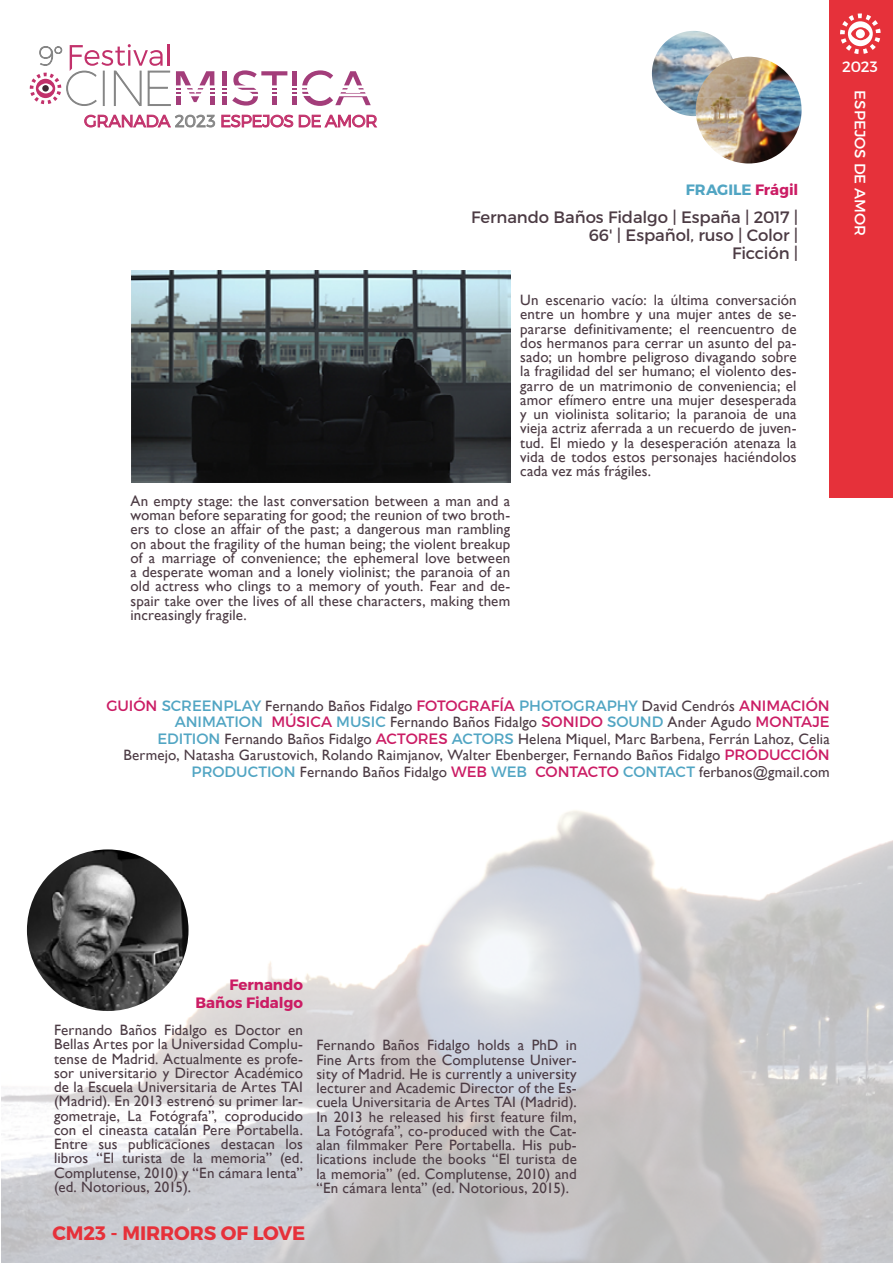
<style>
.page{position:relative;width:893px;height:1263px;background:#fff}
.page>*{position:absolute;margin:0;border:0;box-sizing:border-box;transform-origin:0 0}
.t1{font:700 19.5px "Montserrat";letter-spacing:-.01em;color:#e6313a}
.t2{font:300 16.8px "Montserrat";letter-spacing:-.02em;color:#c2316b}
.t3{font:16.5px/18px "Montserrat";letter-spacing:-.005em;color:#4c3b44;text-align:right}
.t4{font:15px/14.2px "Gill Sans";letter-spacing:.01em;color:#4c3b44;text-align:justify}
.t5{font:700 15px/18px "Montserrat";color:#cb1c64;text-align:right}
.t6{font:15px "Montserrat";color:#fff}
.t7{font:700 15px "Montserrat";letter-spacing:-.005em;color:#51a5c3}
.s1{color:#868686}
.s2{color:#cb1c64}
.s3{font-family:"Montserrat";color:#cb1c64}
.s4{font-family:"Montserrat";color:#51a5c3}
</style>
<div class="page">
<div style="left:829px;top:0;width:64px;height:497px;background:#e6313a"></div>
<img style="left:652px;top:31px;width:80px;height:85px">
<img style="left:696px;top:57px;width:106px;height:106px">
<svg style="left:840px;top:13px;width:41px;height:41px"></svg>
<div style="left:856px;top:29px;width:9px;height:9px;background:#fff;border-radius:50%"></div>
<svg style="left:222px;top:88px;width:4px;height:17px"></svg>
<hr style="left:222px;top:71px;width:4px;height:14px;background:#a33d7a">
<svg style="left:232px;top:70px;width:139px;height:36px"></svg>
<svg style="left:222px;top:115px;width:71px;height:12px"></svg>
<svg style="left:299px;top:115px;width:78px;height:12px"></svg>
<svg style="left:30px;top:44px;width:184px;height:62px"></svg>
<svg style="left:84px;top:115px;width:131px;height:12px"></svg>
<img style="left:27px;top:849px;width:162px;height:162px;border-radius:81px">
<img style="left:132px;top:270px;width:378px;height:213px">
<p class="t2" style="left:84px;top:111px;width:295px">GRANADA <span class="s1">2023</span> ESPEJOS DE AMOR</p>
<p class="t7" style="left:686px;top:181px;width:114px">FRAGILE <span class="s2">Frágil</span></p>
<p class="t3" style="left:471px;top:208px;width:329px">Fernando Baños Fidalgo | España | 2017 |<br>66' | Español, ruso | Color |<br>Ficción |</p>
<p class="t4" style="left:520px;top:293px;width:278px">Un escenario vacío: la última conversación entre un hombre y una mujer antes de se&shy;pararse definitivamente; el reencuentro de dos hermanos para cerrar un asunto del pa&shy;sado; un hombre peligroso divagando sobre la fragilidad del ser humano; el violento des&shy;garro de un matrimonio de conveniencia; el amor efímero entre una mujer desesperada y un violinista solitario; la paranoia de una vieja actriz aferrada a un recuerdo de juven&shy;tud. El miedo y la desesperación atenaza la vida de todos estos personajes haciéndolos cada vez más frágiles.</p>
<p class="t4" style="left:130px;top:493px;width:381px">An empty stage: the last conversation between a man and a woman before separating for good; the reunion of two broth&shy;ers to close an affair of the past; a dangerous man rambling on about the fragility of the human being; the violent breakup of a marriage of convenience; the ephemeral love between a desperate woman and a lonely violinist; the paranoia of an old actress who clings to a memory of youth. Fear and de&shy;spair take over the lives of all these characters, making them increasingly fragile.</p>
<p class="t6" style="left:842px;top:58px;width:37px">2023</p>
<p class="t6" style="left:869px;top:90px;width:147px;rotate:90deg">ESPEJOS DE AMOR</p>
<p class="t4" style="left:106px;top:697px;width:725px;line-height:16.5px;text-align:right"><span class="s3">GUIÓN</span> <span class="s4">SCREENPLAY</span> Fernando Baños Fidalgo <span class="s3">FOTOGRAFÍA</span> <span class="s4">PHOTOGRAPHY</span> David Cendrós <span class="s3">ANIMACIÓN </span><span class="s4">ANIMATION</span> <span class="s3">MÚSICA</span> <span class="s4">MUSIC</span> Fernando Baños Fidalgo <span class="s3">SONIDO</span> <span class="s4">SOUND</span> Ander Agudo <span class="s3">MONTAJE<br></span><span class="s4">EDITION</span> Fernando Baños Fidalgo <span class="s3">ACTORES</span> <span class="s4">ACTORS</span> Helena Miquel, Marc Barbena, Ferrán Lahoz, Celia Bermejo, Natasha Garustovich, Rolando Raimjanov, Walter Ebenberger, Fernando Baños Fidalgo <span class="s3">PRODUCCIÓN </span><span class="s4">PRODUCTION</span> Fernando Baños Fidalgo <span class="s3">WEB</span> <span class="s4">WEB</span> <span class="s3">CONTACTO</span> <span class="s4">CONTACT</span> ferbanos@gmail.com</p>
<p class="t5" style="left:195px;top:976px;width:109px">Fernando<br>Baños Fidalgo</p>
<p class="t4" style="left:54px;top:1023px;width:251px">Fernando Baños Fidalgo es Doctor en Bellas Artes por la Universidad Complu&shy;tense de Madrid. Actualmente es profe&shy;sor universitario y Director Académico de la Escuela Universitaria de Artes TAI (Madrid). En 2013 estrenó su primer lar&shy;gometraje, La Fotógrafa”, coproducido con el cineasta catalán Pere Portabella.<br>Entre sus publicaciones destacan los libros “El turista de la memoria” (ed.<br>Complutense, 2010) y “En cámara lenta” (ed. Notorious, 2015).</p>
<h1 class="t1" style="left:52px;top:1221px;width:254px">CM23 - MIRRORS OF LOVE</h1>
<p class="t4" style="left:316px;top:1038px;width:262px">Fernando Baños Fidalgo holds a PhD in Fine Arts from the Complutense Univer&shy;sity of Madrid. He is currently a university lecturer and Academic Director of the Es&shy;cuela Universitaria de Artes TAI (Madrid).<br>In 2013 he released his first feature film, La Fotógrafa”, co-produced with the Cat&shy;alan filmmaker Pere Portabella. His pub&shy;lications include the books “El turista de la memoria” (ed. Complutense, 2010) and “En cámara lenta” (ed. Notorious, 2015).</p>
</div>
